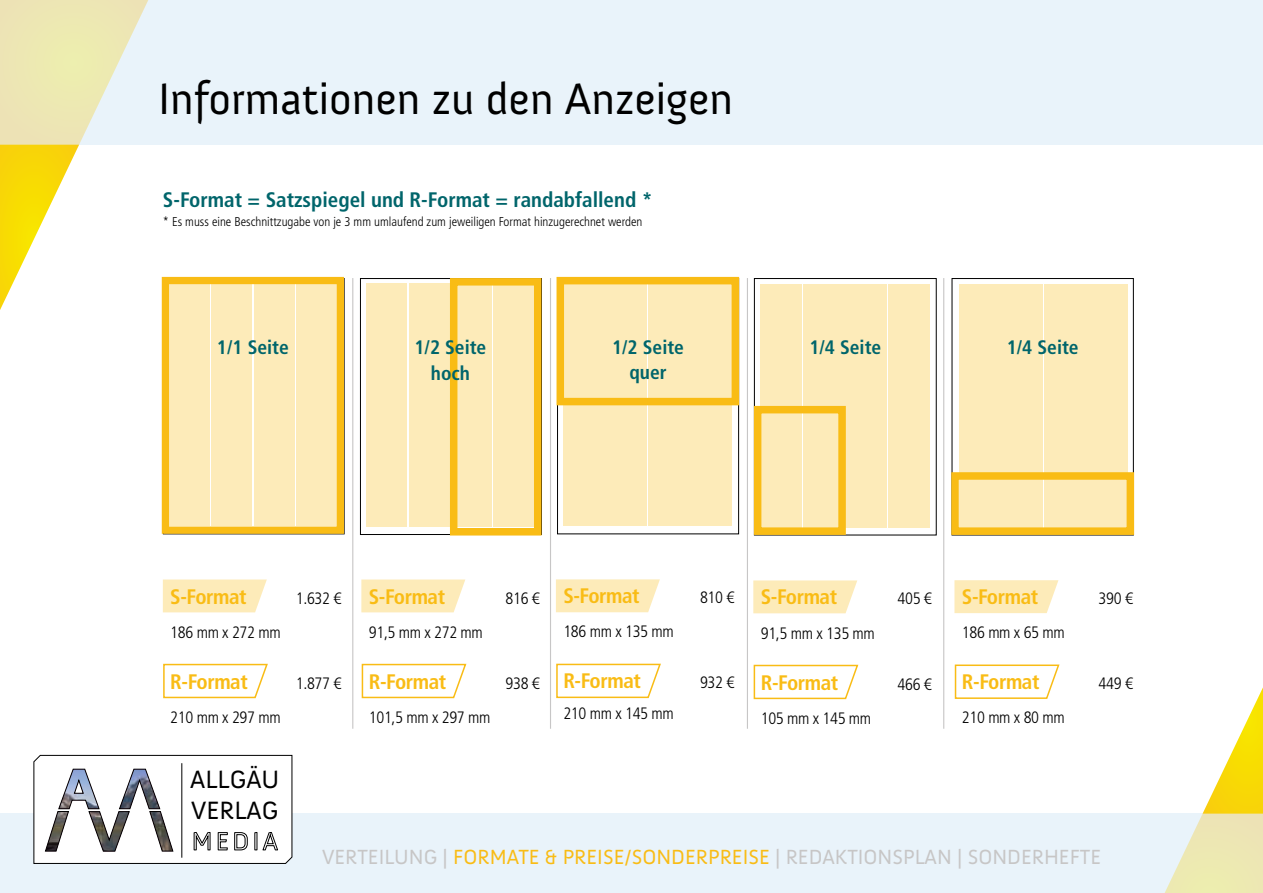
<style>
.page{position:relative;width:1263px;height:893px;background:#fff}
.page>*{position:absolute;margin:0;border:0;box-sizing:border-box;transform-origin:0 0}
.t1{font:45px "Anivers";color:#000}
.t2{font:25.65px/30.8px "Anivers";color:#000}
.t3{font:700 condensed 21px "Frutiger LT Std";letter-spacing:-.02em;color:#f9bc15}
.t4{font:21px "Anivers";color:#c7c6c6}
.t5{font:700 condensed 21px "Frutiger LT Std";color:#00656b}
.t6{font:700 condensed 19.5px/25.5px "Frutiger LT Std";color:#00656b;text-align:center}
.t7{font:300 condensed 16.5px "Frutiger LT Std";letter-spacing:-.02em;color:#000}
.t8{font:300 condensed 12.75px "Frutiger LT Std";color:#000}
.s1{color:#f9bc15}
</style>
<div class="page">
<div style="left:0;top:0;width:1263px;height:145px;background:#e9f3fa"></div>
<div style="left:0;top:813px;width:1263px;height:80px;background:#e9f3fa"></div>
<svg style="left:0;top:0;width:148px;height:310px"></svg>
<svg style="left:1165px;top:687px;width:98px;height:206px"></svg>
<svg style="left:33px;top:754px;width:260px;height:110px"></svg>
<hr style="left:181px;top:763px;width:1px;height:95px;background:#000">
<div style="left:296px;top:284px;width:41px;height:242px;background:#fdebb9"></div>
<div style="left:254px;top:284px;width:40px;height:242px;background:#fdebb9"></div>
<div style="left:211px;top:284px;width:41px;height:242px;background:#fdebb9"></div>
<div style="left:169px;top:284px;width:41px;height:242px;background:#fdebb9"></div>
<div style="left:162px;top:277px;width:182px;height:257px;border:7px solid #f9bc15"></div>
<div style="left:690px;top:284px;width:41px;height:242px;background:#fdebb9"></div>
<div style="left:648px;top:284px;width:41px;height:242px;background:#fdebb9"></div>
<div style="left:606px;top:284px;width:41px;height:242px;background:#fdebb9"></div>
<div style="left:563px;top:284px;width:41px;height:242px;background:#fdebb9"></div>
<div style="left:556px;top:277px;width:183px;height:128px;border:8px solid #f9bc15"></div>
<div style="left:754px;top:278px;width:183px;height:257px;border:1px solid #000"></div>
<div style="left:888px;top:284px;width:41px;height:243px;background:#fdebb9"></div>
<div style="left:846px;top:284px;width:41px;height:243px;background:#fdebb9"></div>
<div style="left:803px;top:284px;width:41px;height:243px;background:#fdebb9"></div>
<div style="left:760px;top:284px;width:42px;height:243px;background:#fdebb9"></div>
<div style="left:754px;top:406px;width:92px;height:129px;border:8px solid #f9bc15"></div>
<div style="left:951px;top:278px;width:183px;height:257px;border:1px solid #000"></div>
<div style="left:1086px;top:284px;width:42px;height:243px;background:#fdebb9"></div>
<div style="left:1044px;top:284px;width:41px;height:243px;background:#fdebb9"></div>
<div style="left:1002px;top:284px;width:41px;height:243px;background:#fdebb9"></div>
<div style="left:959px;top:284px;width:41px;height:243px;background:#fdebb9"></div>
<div style="left:951px;top:472px;width:183px;height:63px;border:8px solid #f9bc15"></div>
<div style="left:360px;top:278px;width:182px;height:257px;border:1px solid #000"></div>
<div style="left:493px;top:284px;width:41px;height:243px;background:#fdebb9"></div>
<div style="left:451px;top:284px;width:41px;height:243px;background:#fdebb9"></div>
<div style="left:409px;top:284px;width:41px;height:243px;background:#fdebb9"></div>
<div style="left:366px;top:284px;width:41px;height:243px;background:#fdebb9"></div>
<div style="left:450px;top:278px;width:91px;height:257px;border:8px solid #f9bc15"></div>
<hr style="left:352px;top:278px;width:1px;height:451px;background:#c7c6c6">
<hr style="left:550px;top:278px;width:1px;height:451px;background:#c7c6c6">
<hr style="left:747px;top:278px;width:1px;height:451px;background:#c7c6c6">
<hr style="left:943px;top:278px;width:1px;height:451px;background:#c7c6c6">
<svg style="left:163px;top:579px;width:104px;height:33px;background:#fdecbe"></svg>
<svg style="left:163px;top:663px;width:105px;height:36px"></svg>
<svg style="left:361px;top:579px;width:104px;height:33px;background:#fdecbd"></svg>
<svg style="left:361px;top:663px;width:106px;height:36px"></svg>
<svg style="left:556px;top:579px;width:104px;height:33px;background:#fdecbd"></svg>
<svg style="left:556px;top:663px;width:105px;height:36px"></svg>
<svg style="left:753px;top:580px;width:104px;height:33px;background:#fdecbd"></svg>
<svg style="left:753px;top:664px;width:106px;height:36px"></svg>
<svg style="left:954px;top:580px;width:104px;height:33px;background:#fdecbd"></svg>
<svg style="left:954px;top:664px;width:106px;height:35px"></svg>
<h1 class="t1" style="left:158px;top:74px;width:577px">Informationen zu den Anzeigen</h1>
<p class="t5" style="left:163px;top:187px;width:491px">S-Format = Satzspiegel und R-Format = randabfallend *</p>
<p class="t8" style="left:163px;top:214px;width:481px">* Es muss eine Beschnittzugabe von je 3 mm umlaufend zum jeweiligen Format hinzugerechnet werden</p>
<p class="t6" style="left:217px;top:334px;width:73px">1/1 Seite</p>
<p class="t6" style="left:612px;top:334px;width:73px">1/2 Seite quer</p>
<p class="t6" style="left:414px;top:334px;width:73px">1/2 Seite</p>
<p class="t6" style="left:809px;top:335px;width:73px">1/4 Seite</p>
<p class="t6" style="left:1007px;top:335px;width:73px">1/4 Seite</p>
<p class="t6" style="left:431px;top:360px;width:41px">hoch</p>
<p class="t3" style="left:170px;top:584px;width:78px">S-Format</p>
<p class="t7" style="left:296px;top:588px;width:47px">1.632 €</p>
<p class="t7" style="left:170px;top:622px;width:112px">186 mm x 272 mm</p>
<p class="t3" style="left:170px;top:669px;width:79px">R-Format</p>
<p class="t7" style="left:296px;top:673px;width:47px">1.877 €</p>
<p class="t7" style="left:170px;top:707px;width:112px">210 mm x 297 mm</p>
<h2 class="t2" style="left:190px;top:765px;width:91px">Allgäu<br>Verlag</h2>
<p class="t3" style="left:369px;top:584px;width:78px">S-Format</p>
<p class="t7" style="left:505px;top:588px;width:36px">816 €</p>
<p class="t7" style="left:369px;top:622px;width:116px">91,5 mm x 272 mm</p>
<p class="t3" style="left:369px;top:669px;width:79px">R-Format</p>
<p class="t7" style="left:505px;top:673px;width:36px">938 €</p>
<p class="t7" style="left:369px;top:707px;width:123px">101,5 mm x 297 mm</p>
<p class="t3" style="left:563px;top:584px;width:78px">S-Format</p>
<p class="t7" style="left:700px;top:588px;width:36px">810 €</p>
<p class="t7" style="left:563px;top:622px;width:112px">186 mm x 135 mm</p>
<p class="t3" style="left:563px;top:669px;width:79px">R-Format</p>
<p class="t7" style="left:700px;top:673px;width:36px">932 €</p>
<p class="t7" style="left:563px;top:704px;width:112px">210 mm x 145 mm</p>
<p class="t3" style="left:761px;top:585px;width:78px">S-Format</p>
<p class="t7" style="left:897px;top:589px;width:36px">405 €</p>
<p class="t7" style="left:761px;top:623px;width:116px">91,5 mm x 135 mm</p>
<p class="t3" style="left:761px;top:670px;width:79px">R-Format</p>
<p class="t7" style="left:897px;top:674px;width:36px">466 €</p>
<p class="t7" style="left:761px;top:708px;width:112px">105 mm x 145 mm</p>
<p class="t3" style="left:962px;top:584px;width:78px">S-Format</p>
<p class="t7" style="left:1098px;top:589px;width:36px">390 €</p>
<p class="t7" style="left:962px;top:623px;width:104px">186 mm x 65 mm</p>
<p class="t3" style="left:962px;top:669px;width:79px">R-Format</p>
<p class="t7" style="left:1098px;top:674px;width:36px">449 €</p>
<p class="t7" style="left:962px;top:708px;width:104px">210 mm x 80 mm</p>
<p class="t4" style="left:322px;top:845px;width:777px">VERTEILU NG | <span class="s1">FORMATE &amp; PREISE/SONDERPREISE</span> | REDAKTIONSPLAN | SONDERHEFTE</p>
</div>
